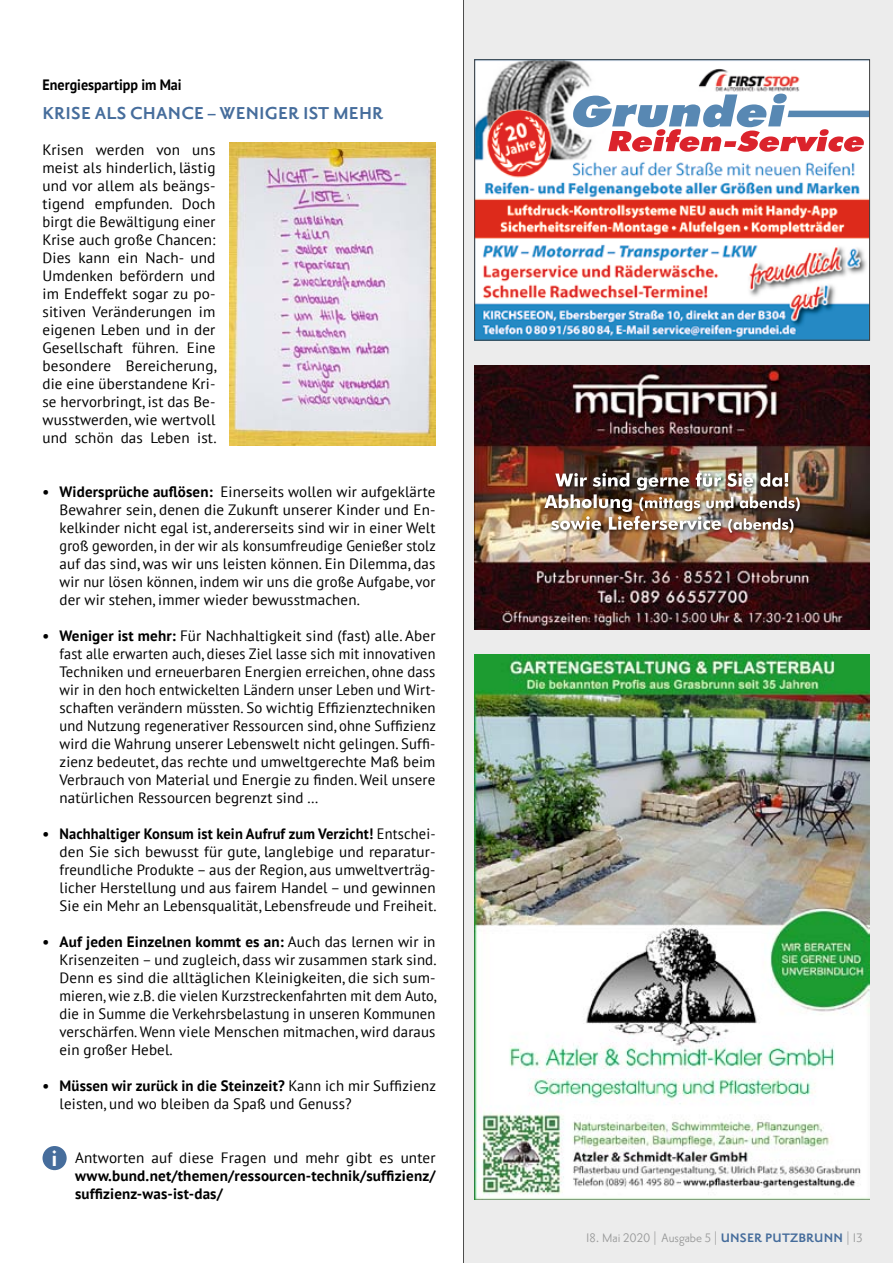
<style>
.page{position:relative;width:893px;height:1263px;background:#fff}
.page>*{position:absolute;margin:0;border:0;box-sizing:border-box;transform-origin:0 0}
.t1{font:700 21px "Priori Sans OT";letter-spacing:.01em;color:#466d9c}
.t2{font:15px/18px "PT Sans";letter-spacing:.01em;color:#000;text-align:justify}
.t3{font:15px/18px "PT Sans";letter-spacing:.01em;color:#000;text-align:justify;scale:.96 1}
.t4{font:700 15px/18px "PT Sans";letter-spacing:.01em;color:#000;text-align:justify}
.t5{font:15px "Priori Sans OT";color:#989999}
.t6{font:700 15px "PT Sans";letter-spacing:.01em;color:#000;scale:.94 1}
.s1{font-weight:700}
.s2{font-family:"Priori Sans OT";font-size:28.8px;color:#fff}
.s3{font-weight:400}
.s4{font-weight:700;color:#466d9c}
</style>
<div class="page">
<div style="left:463px;top:0;width:430px;height:1263px;background:#ececec"></div>
<img style="left:476px;top:62px;width:392px;height:276px">
<img style="left:788px;top:111px;width:80px;height:6px">
<img style="left:573px;top:94px;width:214px;height:33px">
<img style="left:608px;top:129px;width:256px;height:23px">
<div style="left:474px;top:60px;width:396px;height:280px;border:1px solid #403f3f"></div>
<img style="left:474px;top:655px;width:396px;height:544px">
<img style="left:474px;top:366px;width:396px;height:263px">
<svg style="left:43px;top:1146px;width:24px;height:24px"></svg>
<img style="left:230px;top:142px;width:206px;height:303px">
<p class="t6" style="left:43px;top:75px;width:150px">Energiespartipp im Mai</p>
<h1 class="t1" style="left:43px;top:103px;width:342px">Krise als Chance – weniger ist mehr</h1>
<p class="t2" style="left:43px;top:140px;width:176px">Krisen werden von uns meist als hinderlich, lästig und vor allem als beängs&shy;tigend empfunden. Doch birgt die Bewältigung einer Krise auch große Chancen:<br>Dies kann ein Nach- und Umdenken befördern und im Endeffekt sogar zu po&shy;sitiven Veränderungen im eigenen Leben und in der Gesellschaft führen. Eine besondere Bereicherung, die eine überstandene Kri&shy;se hervorbringt, ist das Be&shy;wusstwerden, wie wertvoll und schön das Leben ist.</p>
<p class="t2" style="left:60px;top:482px;width:378px;text-indent:-17px"><span class="s1">• Widersprüche auflösen:</span> Einerseits wollen wir aufgeklärte Bewahrer sein, denen die Zukunft unserer Kinder und En&shy;kelkinder nicht egal ist, andererseits sind wir in einer Welt groß geworden, in der wir als konsumfreudige Genießer stolz auf das sind, was wir uns leisten können. Ein Dilemma, das wir nur lösen können, indem wir uns die große Aufgabe, vor der wir stehen, immer wieder bewusstmachen.</p>
<p class="t2" style="left:60px;top:626px;width:378px;text-indent:-17px"><span class="s1">• Weniger ist mehr:</span> Für Nachhaltigkeit sind (fast) alle. Aber fast alle erwarten auch, dieses Ziel lasse sich mit innovativen Techniken und erneuerbaren Energien erreichen, ohne dass wir in den hoch entwickelten Ländern unser Leben und Wirt&shy;schaften verändern müssten. So wichtig Effizienztechniken und Nutzung regenerativer Ressourcen sind, ohne Suffizienz wird die Wahrung unserer Lebenswelt nicht gelingen. Suffi&shy;zienz bedeutet, das rechte und umweltgerechte Maß beim Verbrauch von Material und Energie zu finden. Weil unsere natürlichen Ressourcen begrenzt sind …</p>
<p class="t3" style="left:60px;top:824px;width:394px;text-indent:-17px"><span class="s1">• Nachhaltiger Konsum ist kein Aufruf zum Verzicht!</span> Entschei&shy;den Sie sich bewusst für gute, langlebige und reparatur&shy;freundliche Produkte – aus der Region, aus umweltverträg&shy;licher Herstellung und aus fairem Handel – und gewinnen Sie ein Mehr an Lebensqualität, Lebensfreude und Freiheit.</p>
<p class="t2" style="left:60px;top:932px;width:379px;text-indent:-17px"><span class="s1">• Auf jeden Einzelnen kommt es an:</span> Auch das lernen wir in Krisenzeiten – und zugleich, dass wir zusammen stark sind.<br>Denn es sind die alltäglichen Kleinigkeiten, die sich sum&shy;mieren, wie z.B. die vielen Kurzstreckenfahrten mit dem Auto, die in Summe die Verkehrsbelastung in unseren Kommunen verschärfen. Wenn viele Menschen mitmachen, wird daraus ein großer Hebel.</p>
<p class="t2" style="left:60px;top:1076px;width:378px;text-indent:-17px"><span class="s1">• Müssen wir zurück in die Steinzeit?</span> Kann ich mir Suffizienz leisten, und wo bleiben da Spaß und Genuss?</p>
<p class="t4" style="left:75px;top:1148px;width:362px;text-indent:-24px"><span class="s2">i</span> <span class="s3">Antworten auf diese Fragen und mehr gibt es unter </span>www.bund.net/themen/ressourcen-technik/suffizienz/ suffizienz-was-ist-das/</p>
<p class="t5" style="left:586px;top:1231px;width:278px">18. Mai 2020 | Ausgabe 5 | <span class="s4">Unser Putzbrunn</span> | 13</p>
</div>
